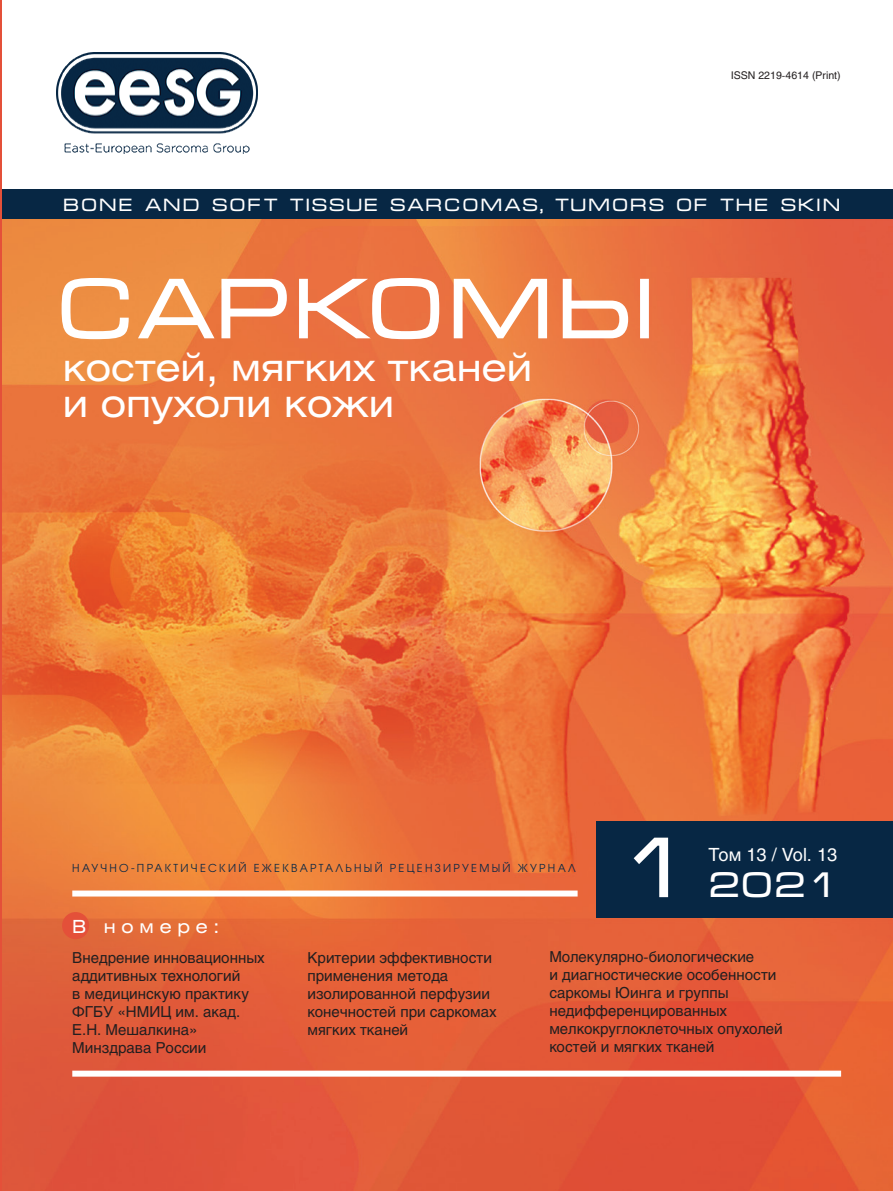
<style>
.page{position:relative;width:893px;height:1191px;background:#fff}
.page>*{position:absolute;margin:0;border:0;box-sizing:border-box;transform-origin:0 0}
.t1{font:87px "Micra";color:#fff}
.t2{font:37.5px/36.5px "Helios Ext";color:#fff}
.t3{font:36px "Micra";color:#fff}
.t4{font:18px "Micra";letter-spacing:.08em;color:#fff}
.t5{font:18px "Helios";color:#fff}
.t6{font:18px "Helios Ext";letter-spacing:.32em;color:#fff}
.t7{font:15px/18px "Helios";color:#231f20}
.t8{font:10.95px "Avant Garde Gothic C";letter-spacing:.21em;color:#082846}
.t9{font:10.5px "Helios";color:#231f20}
</style>
<div class="page">
<hr style="left:0;top:0;width:2px;height:1191px;background:#e45039">
<img style="left:2px;top:219px;width:891px;height:972px">
<div style="left:597px;top:821px;width:296px;height:96px;background:#072744"></div>
<div style="left:2px;top:189px;width:891px;height:30px;background:#072744"></div>
<div style="left:72px;top:890px;width:506px;height:6px;background:#fff"></div>
<div style="left:72px;top:1070px;width:769px;height:6px;background:#fff"></div>
<img style="left:56px;top:53px;width:202px;height:101px">
<div style="left:62px;top:912px;width:27px;height:27px;background:#e45039;border-radius:50%"></div>
<p class="t9" style="left:731px;top:69px;width:111px">ISSN 2219-4614 (Print)</p>
<p class="t4" style="left:64px;top:197px;width:779px">BONE AND SOFT TISSUE SARCOMAS, TUMORS OF THE SKIN</p>
<p class="t1" style="left:56px;top:268px;width:601px">САРКОМЫ</p>
<p class="t2" style="left:63px;top:349px;width:471px">костей, мягких тканей и опухоли кожи</p>
<p class="t8" style="left:72px;top:861px;width:505px">НАУЧНО-ПРАКТИЧЕСКИЙ ЕЖЕКВАРТАЛЬНЫЙ РЕЦЕНЗИРУЕМЫЙ ЖУРНАЛ</p>
<p class="t6" style="left:72px;top:916px;width:148px">В номере:</p>
<p class="t1" style="left:616px;top:827px;width:80px">1</p>
<p class="t5" style="left:708px;top:843px;width:130px">Том 13 / Vol. 13</p>
<p class="t3" style="left:708px;top:868px;width:132px">2021</p>
<p class="t7" style="left:72px;top:948px;width:194px">Внедрение инновационных аддитивных технологий<br>в медицинскую практику<br>ФГБУ «НМИЦ им. акад.<br>Е.Н. Мешалкина»<br>Минздрава России</p>
<p class="t7" style="left:307px;top:948px;width:191px">Критерии эффективности применения метода изолированной перфузии конечностей при саркомах мягких тканей</p>
<p class="t7" style="left:549px;top:948px;width:235px">Молекулярно-биологические<br>и диагностические особенности саркомы Юинга и группы недифференцированных мелкокруглоклеточных опухолей костей и мягких тканей</p>
</div>
